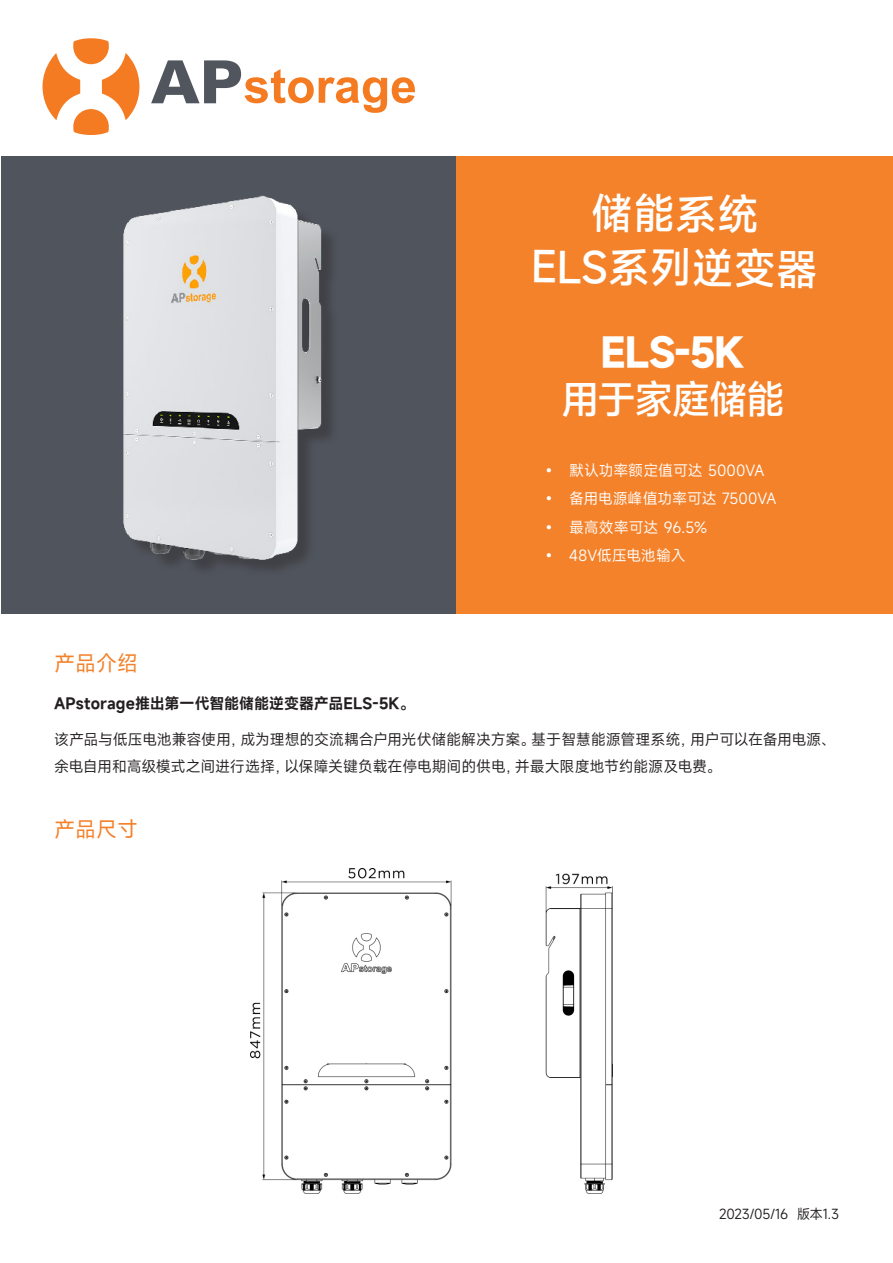
<style>
.page{position:relative;width:893px;height:1263px;background:#fff}
.page>*{position:absolute;margin:0;border:0;box-sizing:border-box;transform-origin:0 0}
.t1{font:500 42px "Mi Sans";letter-spacing:-.01em;color:#fff}
.t2{font:700 39px "Mi Sans";color:#fff}
.t3{font:500 39px "Mi Sans";letter-spacing:-.05em;color:#fff}
.t4{font:21px "Mi Sans";color:#f4822b}
.t5{font:15px/27px "Mi Sans";letter-spacing:-.015em;color:#231f20}
.t6{font:15px "Mi Sans";letter-spacing:-.01em;color:#fff}
.t7{font:600 15px "Mi Sans";letter-spacing:.005em;color:#231f20}
.t8{font:13.5px "Mi Sans";letter-spacing:-.025em;color:#231f20}
</style>
<div class="page">
<div style="left:455px;top:156px;width:438px;height:458px;background:#f4822b"></div>
<img style="left:250px;top:869px;width:362px;height:324px">
<div style="left:2px;top:156px;width:453px;height:458px;background:#50545c"></div>
<img style="left:123px;top:195px;width:209px;height:375px">
<svg style="left:151px;top:60px;width:264px;height:53px"></svg>
<svg style="left:42px;top:38px;width:97px;height:97px"></svg>
<p class="t1" style="left:591px;top:186px;width:170px">储能系统</p>
<p class="t1" style="left:531px;top:239px;width:289px">ELS系列逆变器</p>
<p class="t2" style="left:601px;top:327px;width:146px">ELS-5K</p>
<p class="t3" style="left:561px;top:373px;width:226px">用于家庭储能</p>
<p class="t4" style="left:54px;top:649px;width:85px">产品介绍</p>
<p class="t6" style="left:542px;top:460px;width:224px">• 默认功率额定值可达 5000VA</p>
<p class="t6" style="left:542px;top:489px;width:236px">• 备用电源峰值功率可达 7500VA</p>
<p class="t6" style="left:542px;top:517px;width:167px">• 最高效率可达 96.5%</p>
<p class="t6" style="left:542px;top:545px;width:146px">• 48V低压电池输入</p>
<p class="t7" style="left:54px;top:693px;width:362px">APstorage推出第一代智能储能逆变器产品ELS-5K。</p>
<p class="t5" style="left:54px;top:725px;width:783px">该产品与低压电池兼容使用，成为理想的交流耦合户用光伏储能解决方案。基于智慧能源管理系统，用户可以在备用电源、余电自用和高级模式之间进行选择，以保障关键负载在停电期间的供电，并最大限度地节约能源及电费。</p>
<p class="t4" style="left:54px;top:815px;width:85px">产品尺寸</p>
<p class="t8" style="left:719px;top:1205px;width:121px">2023/05/16 版本1.3</p>
</div>
